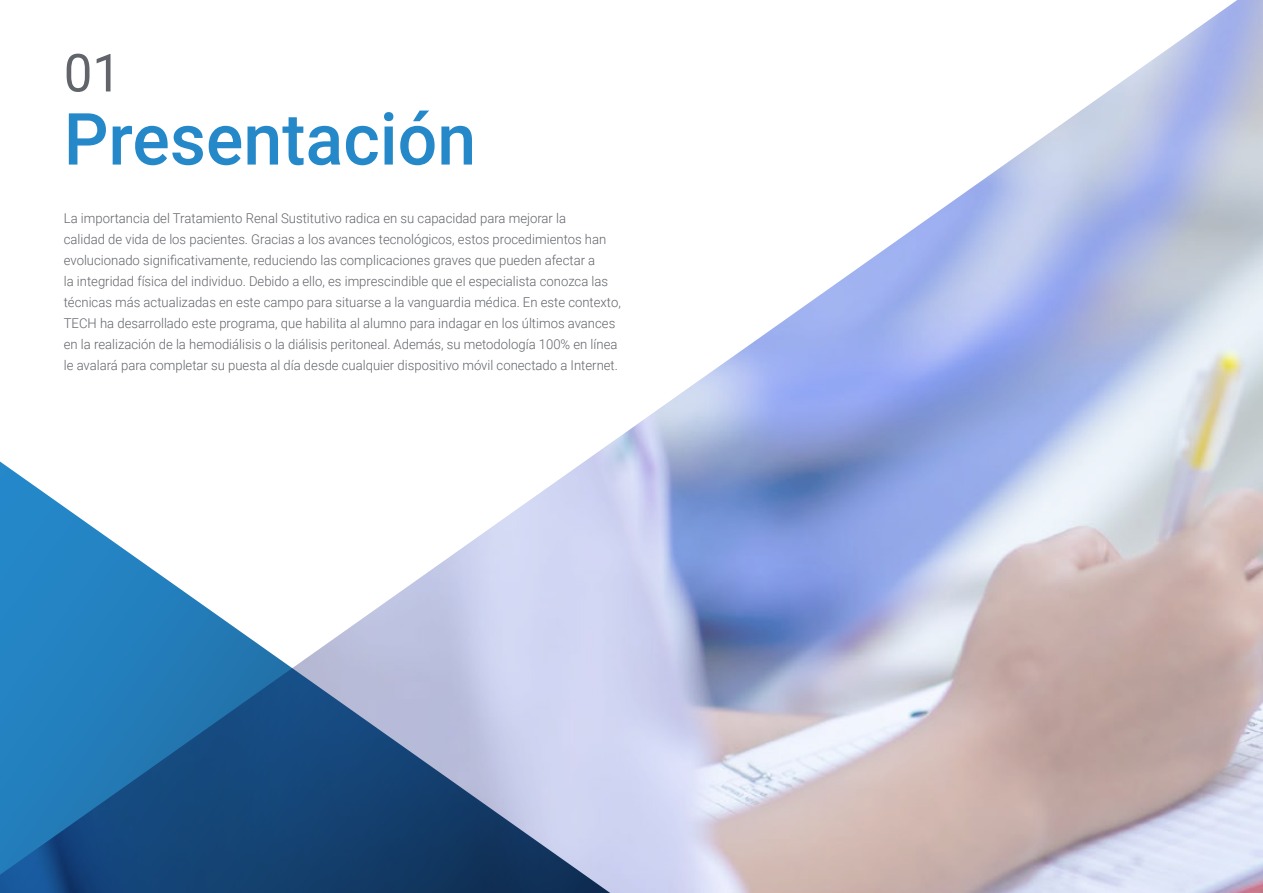
<style>
.page{position:relative;width:1263px;height:893px;background:#fff}
.page>*{position:absolute;margin:0;border:0;box-sizing:border-box;transform-origin:0 0}
.t1{font:500 72px "Roboto";color:#2488c9}
.t2{font:52.5px "Roboto";color:#61646a}
.t3{font:300 13.5px/21px "Roboto";color:#61646a}
</style>
<div class="page">
<img style="left:607px;top:0;width:656px;height:893px">
<svg style="left:0;top:446px;width:640px;height:447px"></svg>
<h2 class="t2" style="left:64px;top:36px;width:59px">01</h2>
<h1 class="t1" style="left:64px;top:89px;width:414px">Presentación</h1>
<p class="t3" style="left:64px;top:207px;width:559px">La importancia del Tratamiento Renal Sustitutivo radica en su capacidad para mejorar la<br>calidad de vida de los pacientes. Gracias a los avances tecnológicos, estos procedimientos han evolucionado significativamente, reduciendo las complicaciones graves que pueden afectar a<br>la integridad física del individuo. Debido a ello, es imprescindible que el especialista conozca las técnicas más actualizadas en este campo para situarse a la vanguardia médica. En este contexto, TECH ha desarrollado este programa, que habilita al alumno para indagar en los últimos avances en la realización de la hemodiálisis o la diálisis peritoneal. Además, su metodología 100% en línea le avalará para completar su puesta al día desde cualquier dispositivo móvil conectado a Internet.</p>
</div>
